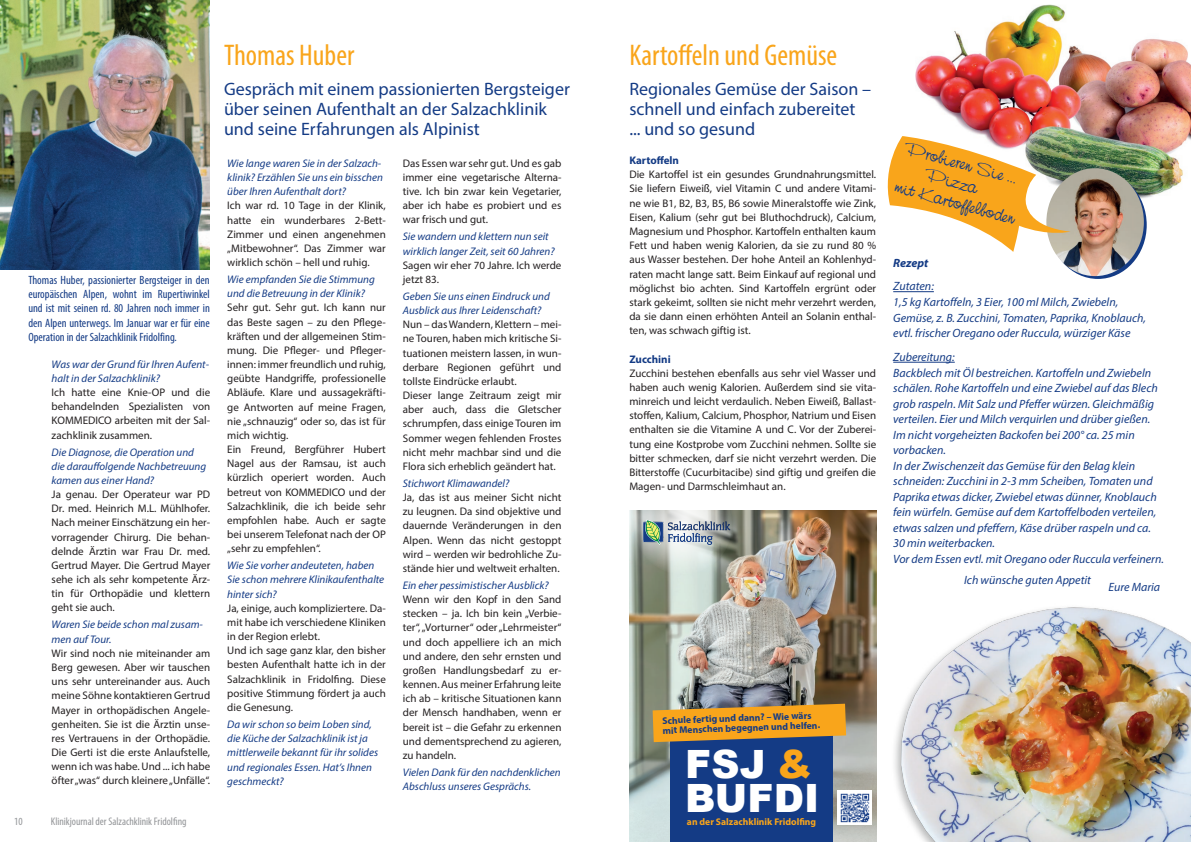
<style>
.page{position:relative;width:1191px;height:842px;background:#fff}
.page>*{position:absolute;margin:0;border:0;box-sizing:border-box;transform-origin:0 0}
.t1{font:900 39px/34px "Arial";letter-spacing:.005em;color:#fff}
.t2{font:condensed 30px "Myriad Pro";color:#f9a51b}
.t3{font:18px/20px "Myriad Pro";color:#143b85}
.t4{font:17px "Casual Pro";color:#143b85;scale:1.2 1}
.t5{font:italic 12px/15.5px "Myriad Pro";color:#143b85}
.t6{font:condensed 12px/14.2px "Myriad Pro";color:#143b85;text-align:justify}
.t7{font:italic 700 12px "Myriad Pro";color:#143b85}
.t8{font:11px/14.2px "Myriad Pro";color:#231f20;text-align:justify}
.t9{font:italic 11px/14.2px "Myriad Pro";color:#143b85}
.t10{font:condensed 11px "Myriad Pro";color:#939598}
.t11{font:700 11px "Myriad Pro";color:#143b85}
.t12{font:700 9.7px/10px "Myriad Pro";color:#143b85}
.t13{font:700 9.7px "Myriad Pro";color:#f9a51b}
.s1{color:#f9a51b}
</style>
<div class="page">
<img style="left:876px;top:592px;width:315px;height:250px">
<img style="left:629px;top:510px;width:247px;height:332px">
<svg style="left:633px;top:476px;width:99px;height:99px"></svg>
<svg style="left:643px;top:520px;width:87px;height:25px;background:#97a6aa"></svg>
<svg style="left:838px;top:791px;width:34px;height:34px"></svg>
<svg style="left:840px;top:794px;width:29px;height:28px"></svg>
<div style="left:670px;top:731px;width:163px;height:111px;background:#143b85"></div>
<svg style="left:652px;top:704px;width:194px;height:38px;background:#dc9a2d"></svg>
<img style="left:915px;top:4px;width:276px;height:206px">
<img style="left:0;top:0;width:210px;height:269px">
<hr style="left:893px;top:291px;width:41px;height:1px;background:#143b85">
<hr style="left:893px;top:362px;width:61px;height:1px;background:#143b85">
<img style="left:1054px;top:168px;width:89px;height:108px">
<svg style="left:887px;top:136px;width:183px;height:116px"></svg>
<p class="t6" style="left:28px;top:273px;width:183px">Thomas Huber, passionierter Bergsteiger in den europäischen Alpen, wohnt im Rupertiwinkel und ist mit seinen rd. 80 Jahren noch immer in den Alpen unterwegs. Im Januar war er für eine Operation in der Salzachklinik Fridolfing.</p>
<p class="t9" style="left:52px;top:357px;width:159px">Was war der Grund für Ihren Aufent&shy;halt in der Salzachklinik?</p>
<p class="t8" style="left:52px;top:385px;width:160px">Ich hatte eine Knie-OP und die behandelnden Spezialisten von KOMMEDICO arbeiten mit der Sal&shy;zachklinik zusammen.</p>
<p class="t9" style="left:52px;top:445px;width:156px">Die Diagnose, die Operation und die darauffolgende Nachbetreuung kamen aus einer Hand?</p>
<p class="t8" style="left:52px;top:487px;width:160px">Ja genau. Der Operateur war PD Dr. med. Heinrich M.L. Mühlhofer.<br>Nach meiner Einschätzung ein her&shy;vorragender Chirurg. Die behan&shy;delnde Ärztin war Frau Dr. med.<br>Gertrud Mayer. Die Gertrud Mayer sehe ich als sehr kompetente Ärz&shy;tin für Orthopädie und klettern geht sie auch.</p>
<p class="t9" style="left:52px;top:617px;width:153px">Waren Sie beide schon mal zusam&shy;men auf Tour.</p>
<p class="t8" style="left:52px;top:646px;width:160px">Wir sind noch nie miteinander am Berg gewesen. Aber wir tauschen uns sehr untereinander aus. Auch meine Söhne kontaktieren Gertrud Mayer in orthopädischen Angele&shy;genheiten. Sie ist die Ärztin unse&shy;res Vertrauens in der Orthopädie.<br>Die Gerti ist die erste Anlaufstelle, wenn ich was habe. Und ... ich habe öfter „was“ durch kleinere „Unfälle“.</p>
<p class="t10" style="left:14px;top:815px;width:10px">10</p>
<p class="t10" style="left:51px;top:815px;width:137px">Klinikjournal der Salzachklinik Fridolfing</p>
<h2 class="t2" style="left:224px;top:37px;width:132px">Thomas Huber</h2>
<h3 class="t3" style="left:224px;top:79px;width:347px">Gespräch mit einem passionierten Bergsteiger über seinen Aufenthalt an der Salzachklinik und seine Erfahrungen als Alpinist</h3>
<p class="t9" style="left:227px;top:156px;width:157px">Wie lange waren Sie in der Salzach&shy;klinik? Erzählen Sie uns ein bisschen über Ihren Aufenthalt dort?</p>
<p class="t8" style="left:227px;top:198px;width:160px">Ich war rd. 10 Tage in der Klinik, hatte ein wunderbares 2-Bett-Zimmer und einen angenehmen „Mitbewohner“. Das Zimmer war wirklich schön – hell und ruhig.</p>
<p class="t9" style="left:227px;top:272px;width:149px">Wie empfanden Sie die Stimmung und die Betreuung in der Klinik?</p>
<p class="t8" style="left:227px;top:300px;width:160px;text-align:left">Sehr gut. Sehr gut. Ich kann nur das Beste sagen – zu den Pflege&shy;kräften und der allgemeinen Stim&shy;mung. Die Pfleger- und Pfleger&shy;innen: immer freundlich und ruhig, geübte Handgriffe, professionelle<br>Abläufe. Klare und aussagekräfti&shy;ge Antworten auf meine Fragen, nie „schnauzig“ oder so, das ist für mich wichtig.<br>Ein Freund, Bergführer Hubert<br>Nagel aus der Ramsau, ist auch kürzlich operiert worden. Auch betreut von KOMMEDICO und der<br>Salzachklinik, die ich beide sehr empfohlen habe. Auch er sagte bei unserem Telefonat nach der OP „sehr zu empfehlen“.</p>
<p class="t9" style="left:227px;top:558px;width:158px">Wie Sie vorher andeuteten, haben<br>Sie schon mehrere Klinikaufenthalte hinter sich?</p>
<p class="t8" style="left:227px;top:601px;width:160px;text-align:left">Ja, einige, auch kompliziertere. Da&shy;mit habe ich verschiedene Kliniken in der Region erlebt.<br>Und ich sage ganz klar, den bisher besten Aufenthalt hatte ich in der<br>Salzachklinik in Fridolfing. Diese positive Stimmung fördert ja auch die Genesung.</p>
<p class="t9" style="left:227px;top:717px;width:152px">Da wir schon so beim Loben sind, die Küche der Salzachklinik ist ja mittlerweile bekannt für ihr solides und regionales Essen. Hat’s Ihnen geschmeckt?</p>
<p class="t8" style="left:403px;top:156px;width:160px">Das Essen war sehr gut. Und es gab immer eine vegetarische Alterna&shy;tive. Ich bin zwar kein Vegetarier, aber ich habe es probiert und es war frisch und gut.</p>
<p class="t9" style="left:403px;top:229px;width:153px">Sie wandern und klettern nun seit wirklich langer Zeit, seit 60 Jahren?</p>
<p class="t8" style="left:403px;top:258px;width:160px">Sagen wir eher 70 Jahre. Ich werde jetzt 83.</p>
<p class="t9" style="left:403px;top:289px;width:148px">Geben Sie uns einen Eindruck und<br>Ausblick aus Ihrer Leidenschaft?</p>
<p class="t8" style="left:403px;top:317px;width:160px;text-align:left">Nun – das Wandern, Klettern – mei&shy;ne Touren, haben mich kritische Si&shy;tuationen meistern lassen, in wun&shy;derbare Regionen geführt und tollste Eindrücke erlaubt.<br>Dieser lange Zeitraum zeigt mir aber auch, dass die Gletscher schrumpfen, dass einige Touren im<br>Sommer wegen fehlenden Frostes nicht mehr machbar sind und die<br>Flora sich erheblich geändert hat.</p>
<p class="t9" style="left:403px;top:476px;width:108px">Stichwort Klimawandel?</p>
<p class="t8" style="left:403px;top:490px;width:160px">Ja, das ist aus meiner Sicht nicht zu leugnen. Da sind objektive und dauernde Veränderungen in den Alpen. Wenn das nicht gestoppt wird – werden wir bedrohliche Zu&shy;stände hier und weltweit erhalten.</p>
<p class="t9" style="left:403px;top:578px;width:147px">Ein eher pessimistischer Ausblick?</p>
<p class="t8" style="left:403px;top:592px;width:160px">Wenn wir den Kopf in den Sand stecken – ja. Ich bin kein „Verbie&shy;ter“, „Vorturner“ oder „Lehrmeister“ und doch appelliere ich an mich und andere, den sehr ernsten und großen Handlungsbedarf zu er&shy;kennen. Aus meiner Erfahrung leite ich ab – kritische Situationen kann der Mensch handhaben, wenn er bereit ist – die Gefahr zu erkennen und dementsprechend zu agieren, zu handeln.</p>
<p class="t9" style="left:403px;top:765px;width:159px">Vielen Dank für den nachdenklichen<br>Abschluss unseres Gesprächs.</p>
<h2 class="t2" style="left:629px;top:37px;width:209px">Kartoffeln und Gemüse</h2>
<h3 class="t3" style="left:629px;top:79px;width:243px">Regionales Gemüse der Saison – schnell und einfach zubereitet<br>... und so gesund</h3>
<p class="t11" style="left:629px;top:153px;width:51px">Kartoffeln</p>
<p class="t8" style="left:629px;top:167px;width:248px">Die Kartoffel ist ein gesundes Grundnahrungsmittel.<br>Sie liefern Eiweiß, viel Vitamin C und andere Vitami&shy;ne wie B1, B2, B3, B5, B6 sowie Mineralstoffe wie Zink, Eisen, Kalium (sehr gut bei Bluthochdruck), Calcium, Magnesium und Phosphor. Kartoffeln enthalten kaum Fett und haben wenig Kalorien, da sie zu rund 80 % aus Wasser bestehen. Der hohe Anteil an Kohlenhyd&shy;raten macht lange satt. Beim Einkauf auf regional und möglichst bio achten. Sind Kartoffeln ergrünt oder stark gekeimt, sollten sie nicht mehr verzehrt werden, da sie dann einen erhöhten Anteil an Solanin enthal&shy;ten, was schwach giftig ist.</p>
<p class="t11" style="left:629px;top:352px;width:43px">Zucchini</p>
<p class="t8" style="left:629px;top:366px;width:248px">Zucchini bestehen ebenfalls aus sehr viel Wasser und haben auch wenig Kalorien. Außerdem sind sie vita&shy;minreich und leicht verdaulich. Neben Eiweiß, Ballast&shy;stoffen, Kalium, Calcium, Phosphor, Natrium und Eisen enthalten sie die Vitamine A und C. Vor der Zuberei&shy;tung eine Kostprobe vom Zucchini nehmen. Sollte sie bitter schmecken, darf sie nicht verzehrt werden. Die Bitterstoffe (Cucurbitacibe) sind giftig und greifen die Magen- und Darmschleimhaut an.</p>
<h3 class="t4" style="left:908px;top:138px;width:97px;rotate:15deg">Probieren Sie ...</h3>
<h3 class="t4" style="left:929px;top:164px;width:46px;rotate:15deg">Pizza</h3>
<h3 class="t4" style="left:898px;top:176px;width:104px;rotate:15deg">mit Kartoffelboden</h3>
<p class="t7" style="left:893px;top:255px;width:37px">Rezept</p>
<p class="t5" style="left:893px;top:278px;width:254px">Zutaten:<br>1,5 kg Kartoffeln, 3 Eier, 100 ml Milch, Zwiebeln, Gemüse, z. B. Zucchini, Tomaten, Paprika, Knoblauch, evtl. frischer Oregano oder Ruccula, würziger Käse</p>
<p class="t5" style="left:893px;top:349px;width:272px">Zubereitung:<br>Backblech mit Öl bestreichen. Kartoffeln und Zwiebeln schälen. Rohe Kartoffeln und eine Zwiebel auf das Blech grob raspeln. Mit Salz und Pfeffer würzen. Gleichmäßig verteilen. Eier und Milch verquirlen und drüber gießen.<br>Im nicht vorgeheizten Backofen bei 200° ca. 25 min vorbacken.<br>In der Zwischenzeit das Gemüse für den Belag klein schneiden: Zucchini in 2-3 mm Scheiben, Tomaten und Paprika etwas dicker, Zwiebel etwas dünner, Knoblauch fein würfeln. Gemüse auf dem Kartoffelboden verteilen, etwas salzen und pfeffern, Käse drüber raspeln und ca.<br>30 min weiterbacken.<br>Vor dem Essen evtl. mit Oregano oder Ruccula verfeinern.</p>
<p class="t5" style="left:964px;top:572px;width:128px">Ich wünsche guten Appetit</p>
<p class="t5" style="left:1108px;top:579px;width:53px">Eure Maria</p>
<p class="t12" style="left:662px;top:715px;width:159px;rotate:-2deg">Schule fertig und dann? – Wie wärs mit Menschen begegnen und helfen.</p>
<h1 class="t1" style="left:685px;top:746px;width:136px">FSJ <span class="s1">&amp;<br></span>BUFDI</h1>
<p class="t13" style="left:687px;top:815px;width:131px">an der Salzachklinik Fridolfing</p>
</div>
